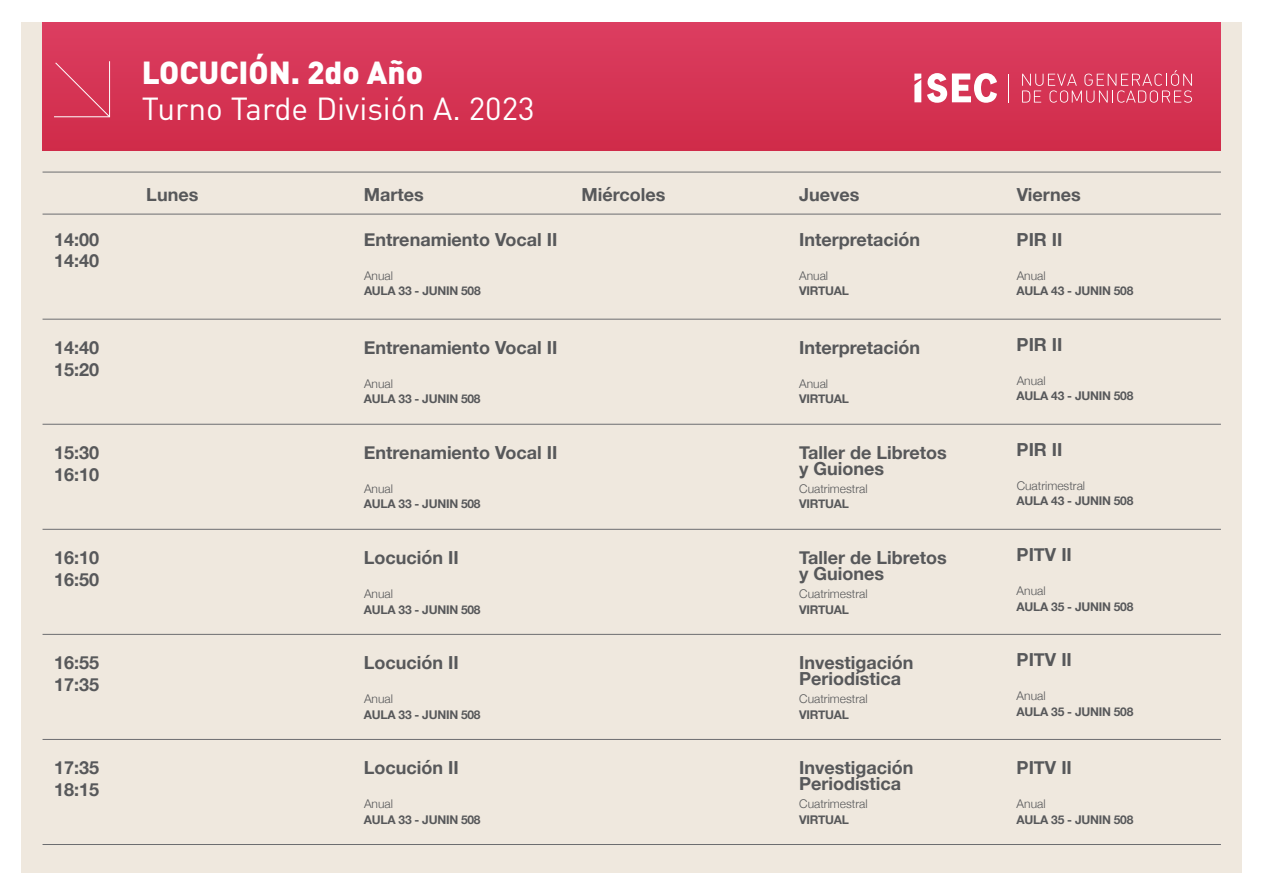
<style>
.page{position:relative;width:1265px;height:895px;background:#fff}
.page>*{position:absolute;margin:0;border:0;box-sizing:border-box;transform-origin:0 0}
.t1{font:31.5px "DIN Pro";color:#fff}
.t2{font:900 31.5px "DIN Pro";color:#fff}
.t3{font:700 18px/21.6px "Helvetica Neue";color:#57585a}
.t4{font:700 12px "Helvetica Neue";letter-spacing:-.02em;color:#57585a}
.t5{font:300 12px "Helvetica Neue";color:#57585a}
</style>
<div class="page">
<div style="left:21px;top:22px;width:1221px;height:850px;background:#efe8de"></div>
<div style="left:43px;top:22px;width:1177px;height:129px;background:#d53555"></div>
<svg style="left:1022px;top:70px;width:169px;height:33px"></svg>
<svg style="left:927px;top:73px;width:70px;height:30px"></svg>
<svg style="left:914px;top:74px;width:7px;height:28px"></svg>
<hr style="left:43px;top:172px;width:1177px;height:1px;background:#6c6d70">
<hr style="left:43px;top:214px;width:1177px;height:1px;background:#6c6d70">
<hr style="left:43px;top:319px;width:1177px;height:1px;background:#6c6d70">
<hr style="left:43px;top:424px;width:1177px;height:1px;background:#6c6d70">
<hr style="left:43px;top:529px;width:1177px;height:1px;background:#6c6d70">
<hr style="left:43px;top:634px;width:1177px;height:1px;background:#6c6d70">
<hr style="left:43px;top:739px;width:1177px;height:1px;background:#6c6d70">
<hr style="left:43px;top:844px;width:1177px;height:1px;background:#6c6d70">
<svg style="left:54px;top:61px;width:57px;height:57px"></svg>
<h1 class="t2" style="left:142px;top:51px;width:283px">LOCUCIÓN. 2do Año</h1>
<h1 class="t1" style="left:142px;top:87px;width:394px">Turno Tarde División A. 2023</h1>
<p class="t3" style="left:146px;top:184px;width:54px">Lunes</p>
<p class="t3" style="left:364px;top:184px;width:61px">Martes</p>
<p class="t3" style="left:581px;top:184px;width:85px">Miércoles</p>
<p class="t3" style="left:799px;top:184px;width:62px">Jueves</p>
<p class="t3" style="left:1016px;top:184px;width:66px">Viernes</p>
<p class="t3" style="left:54px;top:229px;width:47px">14:00<br>14:40</p>
<p class="t3" style="left:364px;top:229px;width:195px">Entrenamiento Vocal II</p>
<p class="t5" style="left:364px;top:265px;width:30px">Anual</p>
<p class="t4" style="left:364px;top:281px;width:118px">AULA 33 - JUNIN 508</p>
<p class="t3" style="left:799px;top:229px;width:122px">Interpretación</p>
<p class="t5" style="left:799px;top:265px;width:30px">Anual</p>
<p class="t4" style="left:799px;top:281px;width:51px">VIRTUAL</p>
<p class="t3" style="left:1016px;top:229px;width:47px">PIR II</p>
<p class="t5" style="left:1016px;top:265px;width:30px">Anual</p>
<p class="t4" style="left:1016px;top:281px;width:118px">AULA 43 - JUNIN 508</p>
<p class="t3" style="left:54px;top:337px;width:47px">14:40<br>15:20</p>
<p class="t3" style="left:364px;top:337px;width:195px">Entrenamiento Vocal II</p>
<p class="t5" style="left:364px;top:373px;width:30px">Anual</p>
<p class="t4" style="left:364px;top:389px;width:118px">AULA 33 - JUNIN 508</p>
<p class="t3" style="left:799px;top:337px;width:122px">Interpretación</p>
<p class="t5" style="left:799px;top:373px;width:30px">Anual</p>
<p class="t4" style="left:799px;top:389px;width:51px">VIRTUAL</p>
<p class="t3" style="left:1016px;top:334px;width:47px">PIR II</p>
<p class="t5" style="left:1016px;top:370px;width:30px">Anual</p>
<p class="t4" style="left:1016px;top:386px;width:118px">AULA 43 - JUNIN 508</p>
<p class="t3" style="left:54px;top:442px;width:47px">15:30<br>16:10</p>
<p class="t3" style="left:364px;top:442px;width:195px">Entrenamiento Vocal II</p>
<p class="t5" style="left:364px;top:478px;width:30px">Anual</p>
<p class="t4" style="left:364px;top:494px;width:118px">AULA 33 - JUNIN 508</p>
<p class="t3" style="left:799px;top:445px;width:149px;line-height:15.6px">Taller de Libretos y Guiones</p>
<p class="t5" style="left:799px;top:478px;width:70px">Cuatrimestral</p>
<p class="t4" style="left:799px;top:494px;width:51px">VIRTUAL</p>
<p class="t3" style="left:1016px;top:439px;width:47px">PIR II</p>
<p class="t5" style="left:1016px;top:475px;width:70px">Cuatrimestral</p>
<p class="t4" style="left:1016px;top:491px;width:118px">AULA 43 - JUNIN 508</p>
<p class="t3" style="left:54px;top:547px;width:47px">16:10<br>16:50</p>
<p class="t3" style="left:364px;top:547px;width:96px">Locución II</p>
<p class="t5" style="left:364px;top:583px;width:30px">Anual</p>
<p class="t4" style="left:364px;top:599px;width:118px">AULA 33 - JUNIN 508</p>
<p class="t3" style="left:799px;top:550px;width:149px;line-height:15.6px">Taller de Libretos y Guiones</p>
<p class="t5" style="left:799px;top:583px;width:70px">Cuatrimestral</p>
<p class="t4" style="left:799px;top:599px;width:51px">VIRTUAL</p>
<p class="t3" style="left:1016px;top:544px;width:57px">PITV II</p>
<p class="t5" style="left:1016px;top:580px;width:30px">Anual</p>
<p class="t4" style="left:1016px;top:596px;width:118px">AULA 35 - JUNIN 508</p>
<p class="t3" style="left:54px;top:652px;width:47px">16:55<br>17:35</p>
<p class="t3" style="left:364px;top:652px;width:96px">Locución II</p>
<p class="t5" style="left:364px;top:688px;width:30px">Anual</p>
<p class="t4" style="left:364px;top:704px;width:118px">AULA 33 - JUNIN 508</p>
<p class="t3" style="left:799px;top:655px;width:116px;line-height:15.6px">Investigación<br>Periodística</p>
<p class="t5" style="left:799px;top:688px;width:70px">Cuatrimestral</p>
<p class="t4" style="left:799px;top:704px;width:51px">VIRTUAL</p>
<p class="t3" style="left:1016px;top:649px;width:57px">PITV II</p>
<p class="t5" style="left:1016px;top:685px;width:30px">Anual</p>
<p class="t4" style="left:1016px;top:701px;width:118px">AULA 35 - JUNIN 508</p>
<p class="t3" style="left:54px;top:757px;width:47px">17:35<br>18:15</p>
<p class="t3" style="left:364px;top:757px;width:96px">Locución II</p>
<p class="t5" style="left:364px;top:793px;width:30px">Anual</p>
<p class="t4" style="left:364px;top:809px;width:118px">AULA 33 - JUNIN 508</p>
<p class="t3" style="left:799px;top:760px;width:116px;line-height:15.6px">Investigación<br>Periodística</p>
<p class="t5" style="left:799px;top:793px;width:70px">Cuatrimestral</p>
<p class="t4" style="left:799px;top:809px;width:51px">VIRTUAL</p>
<p class="t3" style="left:1016px;top:757px;width:57px">PITV II</p>
<p class="t5" style="left:1016px;top:793px;width:30px">Anual</p>
<p class="t4" style="left:1016px;top:809px;width:118px">AULA 35 - JUNIN 508</p>
</div>
